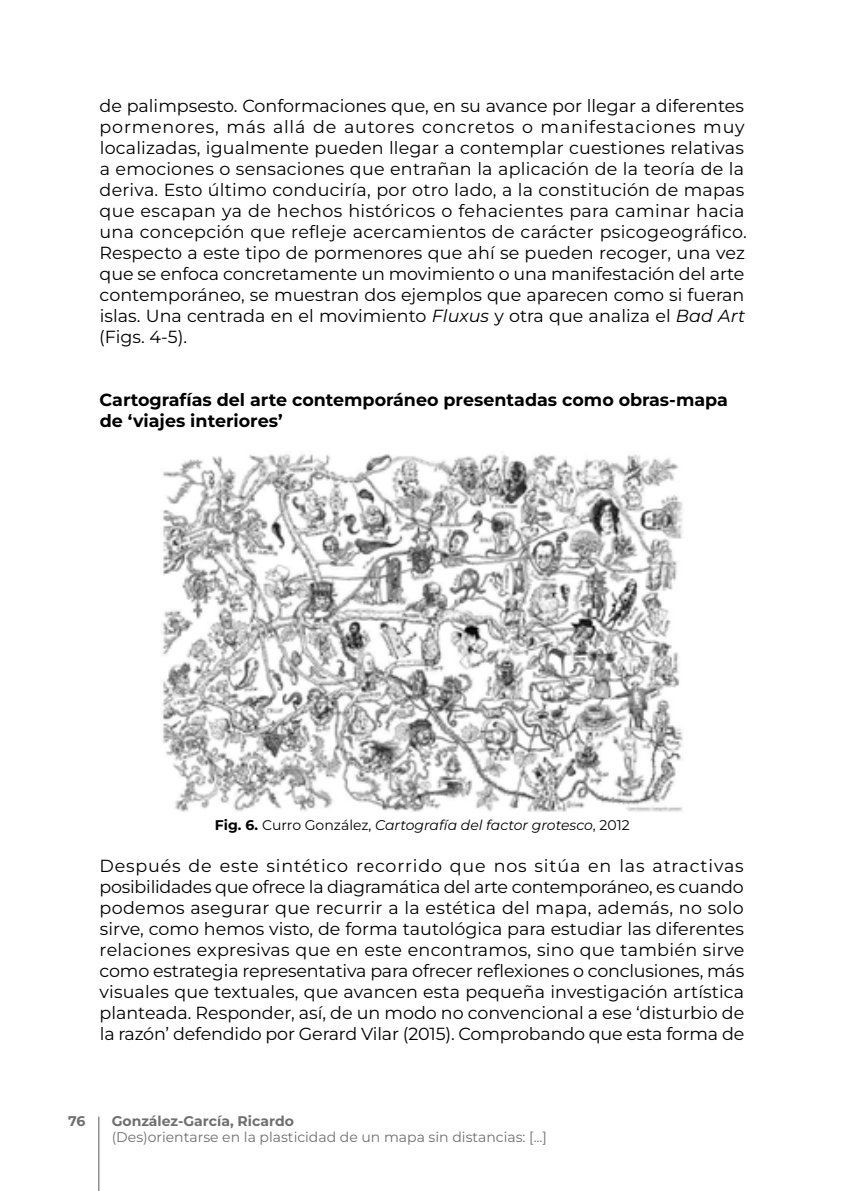
<style>
.page{position:relative;width:844px;height:1191px;background:#fff}
.page>*{position:absolute;margin:0;border:0;box-sizing:border-box;transform-origin:0 0}
.t1{font:17.5px/21px "Montserrat";letter-spacing:.005em;color:#000}
.t2{font:700 17.5px/21px "Montserrat";color:#000}
.t3{font:14px "Montserrat";color:#706f6f}
.t4{font:italic 14px "Montserrat";color:#000}
.t5{font:700 14px "Montserrat";color:#706f6f}
.s1{font-style:italic}
.s2{font-weight:700;font-style:normal}
.s3{font-style:normal}
</style>
<div class="page">
<hr style="left:98px;top:1116px;width:1px;height:75px;background:#575756">
<img style="left:162px;top:454px;width:521px;height:358px">
<p class="t1" style="left:99px;top:94px;width:649px">de palimpsesto. Conformaciones que, en su avance por llegar a diferentes pormenores, más allá de autores concretos o manifestaciones muy localizadas, igualmente pueden llegar a contemplar cuestiones relativas a emociones o sensaciones que entrañan la aplicación de la teoría de la deriva. Esto último conduciría, por otro lado, a la constitución de mapas que escapan ya de hechos históricos o fehacientes para caminar hacia una concepción que refleje acercamientos de carácter psicogeográfico.<br>Respecto a este tipo de pormenores que ahí se pueden recoger, una vez que se enfoca concretamente un movimiento o una manifestación del arte contemporáneo, se muestran dos ejemplos que aparecen como si fueran islas. Una centrada en el movimiento <span class="s1">Fluxus</span> y otra que analiza el <span class="s1">Bad Art </span>(Figs. 4-5).</p>
<p class="t2" style="left:99px;top:388px;width:629px">Cartografías del arte contemporáneo presentadas como obras-mapa de ‘viajes interiores’</p>
<p class="t4" style="left:215px;top:815px;width:416px"><span class="s2">Fig. 6.</span> <span class="s3">Curro González,</span> Cartografía del factor grotesco<span class="s3">, 2012</span></p>
<p class="t1" style="left:99px;top:854px;width:646px;text-align:justify">Después de este sintético recorrido que nos sitúa en las atractivas posibilidades que ofrece la diagramática del arte contemporáneo, es cuando podemos asegurar que recurrir a la estética del mapa, además, no solo sirve, como hemos visto, de forma tautológica para estudiar las diferentes relaciones expresivas que en este encontramos, sino que también sirve como estrategia representativa para ofrecer reflexiones o conclusiones, más visuales que textuales, que avancen esta pequeña investigación artística planteada. Responder, así, de un modo no convencional a ese ‘disturbio de la razón’ defendido por Gerard Vilar (2015). Comprobando que esta forma de</p>
<p class="t5" style="left:68px;top:1112px;width:19px">76</p>
<p class="t5" style="left:112px;top:1112px;width:184px">González-García, Ricardo</p>
<p class="t3" style="left:112px;top:1127px;width:436px">(Des)orientarse en la plasticidad de un mapa sin distancias: [...]</p>
</div>
